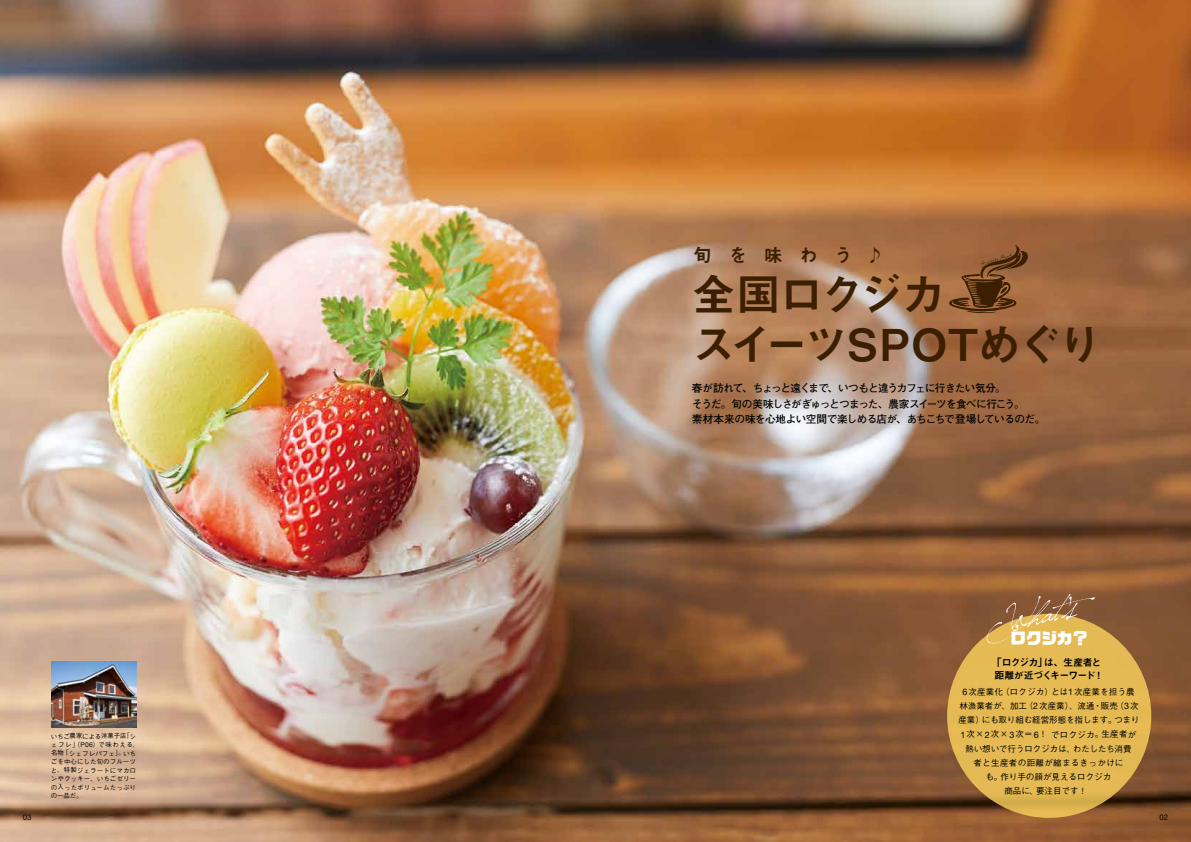
<style>
.page{position:relative;width:1191px;height:842px;background:#fff}
.page>*{position:absolute;margin:0;border:0;box-sizing:border-box;transform-origin:0 0}
.t1{font:43.9px/49.6px "Midashi Go Pro MB31";letter-spacing:-.06em;color:#3b1f00}
.t2{font:18.4px "Midashi Go Pro MB31";color:#3b1f00}
.t3{font:15.6px "Ro G San Srf Std UB";color:#fff}
.t4{font:700 10.6px/15.6px "Futo Go B101 Pro";letter-spacing:-.065em;color:#000}
.t5{font:9.9px "Midashi Go Pro MB31";letter-spacing:-.08em;color:#000}
.t6{font:500 8.8px "Gothic BBB Pro";letter-spacing:-.03em;color:#000}
.t7{font:500 8.8px "Gothic BBB Pro";color:#000}
.t8{font:500 8.5px "Gothic BBB Pro";color:#000}
.t9{font:7.8px "Helvetica Neue";color:#000}
.t10{font:500 6.6px/8.5px "Gothic BBB Pro";letter-spacing:.005em;color:#000;text-align:justify}
.t11{font:500 6.4px "Gothic BBB Pro";color:#000}
.s1{font-size:6.4px}
.s2{font-family:"Helvetica Neue";font-weight:400;font-size:6.7px}
.s3{font-size:6.6px}
.s4{font-size:8.5px}
.s5{font-family:"Helvetica Neue";font-weight:400;font-size:8.9px}
.s6{font-size:8.8px}
</style>
<div class="page">
<img style="left:0;top:0;width:1191px;height:842px">
<img style="left:51px;top:661px;width:85px;height:66px">
<div style="left:947px;top:614px;width:204px;height:204px;background:#e5ba54;border-radius:50%"></div>
<svg style="left:986px;top:586px;width:110px;height:58px"></svg>
<svg style="left:949px;top:245px;width:79px;height:68px;background:#84532d"></svg>
<p class="t9" style="left:23px;top:813px;width:10px">03</p>
<p class="t10" style="left:51px;top:731px;width:77px">いちご<span class="s1">農家</span>による<span class="s1">洋菓子店</span></p>
<p class="t10" style="left:51px;top:739px;width:89px">ェフレ<span class="s1">」（</span><span class="s2">P06</span><span class="s1">）</span>で<span class="s1">味</span>わえる<span class="s1">、</span></p>
<p class="t10" style="left:123px;top:748px;width:15px">いち</p>
<p class="t11" style="left:123px;top:731px;width:14px">「<span class="s3">シ</span></p>
<p class="t10" style="left:62px;top:748px;width:64px"><span class="s1">「</span>シェフレパフェ<span class="s1">」。</span></p>
<p class="t11" style="left:51px;top:748px;width:14px">名物</p>
<p class="t10" style="left:51px;top:756px;width:87px">ごを<span class="s1">中心</span>にした<span class="s1">旬</span>のフルーツと<span class="s1">、特製</span>ジェラートにマカロンやクッキー<span class="s1">、</span>いちごゼリーの<span class="s1">入</span>ったボリュームたっぷり</p>
<p class="t11" style="left:51px;top:790px;width:33px"><span class="s3">の</span>一品<span class="s3">だ</span>。</p>
<h2 class="t2" style="left:693px;top:240px;width:20px">旬</h2>
<h2 class="t2" style="left:728px;top:240px;width:20px">を</h2>
<h2 class="t2" style="left:764px;top:240px;width:20px">味</h2>
<h2 class="t2" style="left:799px;top:240px;width:54px">わ う</h2>
<h2 class="t2" style="left:865px;top:240px;width:20px">♪</h2>
<h1 class="t1" style="left:692px;top:264px;width:411px">全国ロクジカ<br>スイーツSPOTめぐり</h1>
<p class="t4" style="left:692px;top:379px;width:355px">春が訪れて、ちょっと遠くまで、いつもと違うカフェに行きたい気分。<br>そうだ。旬の美味しさがぎゅっとつまった、農家スイーツを食べに行こう。<br>素材本来の味を心地よい空間で楽しめる店が、あちこちで登場しているのだ。</p>
<h3 class="t3" style="left:1010px;top:626px;width:79px">ロクジカ?</h3>
<p class="t5" style="left:992px;top:655px;width:57px">「ロクジカ」</p>
<p class="t5" style="left:1043px;top:655px;width:59px">は、生産者と</p>
<p class="t5" style="left:994px;top:667px;width:102px">距離が近づくキーワード</p>
<p class="t5" style="left:1093px;top:667px;width:11px">!</p>
<p class="t6" style="left:1001px;top:685px;width:54px"><span class="s4">（</span>ロクジカ<span class="s4">）</span></p>
<p class="t8" style="left:962px;top:685px;width:42px"><span class="s5">6</span>次産業化</p>
<p class="t8" style="left:1051px;top:685px;width:85px"><span class="s6">とは</span><span class="s5">1</span>次産業<span class="s6">を</span>担<span class="s6">う</span>農</p>
<p class="t8" style="left:1024px;top:699px;width:95px">（<span class="s5">2</span>次産業）、流通・販売</p>
<p class="t8" style="left:1115px;top:699px;width:25px">（<span class="s5">3</span>次</p>
<p class="t8" style="left:959px;top:699px;width:69px">林漁業者<span class="s6">が</span>、加工</p>
<p class="t8" style="left:958px;top:713px;width:27px">産業）</p>
<p class="t6" style="left:981px;top:713px;width:136px">にも<span class="s4">取</span>り<span class="s4">組</span>む<span class="s4">経営形態</span>を<span class="s4">指</span>します<span class="s4">。</span></p>
<p class="t6" style="left:1114px;top:713px;width:27px">つまり</p>
<p class="t8" style="left:960px;top:727px;width:144px"><span class="s5">1</span>次×<span class="s5">2</span>次×<span class="s5">3</span>次＝ ！<span class="s5">6</span> <span class="s6">でロクジカ</span>。</p>
<p class="t6" style="left:1072px;top:741px;width:60px">わたしたち<span class="s4">消費</span></p>
<p class="t8" style="left:1101px;top:727px;width:37px">生産者<span class="s6">が</span></p>
<p class="t6" style="left:965px;top:741px;width:111px"><span class="s4">熱</span>い<span class="s4">想</span>いで<span class="s4">行</span>うロクジカは<span class="s4">、</span></p>
<p class="t7" style="left:973px;top:755px;width:152px"><span class="s4">者</span>と<span class="s4">生産者</span>の<span class="s4">距離</span>が<span class="s4">縮</span>まるきっかけに</p>
<p class="t6" style="left:1000px;top:770px;width:113px"><span class="s4">作</span>り<span class="s4">手</span>の<span class="s4">顔</span>が<span class="s4">見</span>えるロクジカ</p>
<p class="t6" style="left:985px;top:770px;width:18px">も<span class="s4">。</span></p>
<p class="t8" style="left:1004px;top:784px;width:35px">商品<span class="s6">に</span>、</p>
<p class="t8" style="left:1036px;top:784px;width:52px">要注目<span class="s6">です</span>!</p>
<p class="t9" style="left:1159px;top:813px;width:10px">02</p>
</div>
